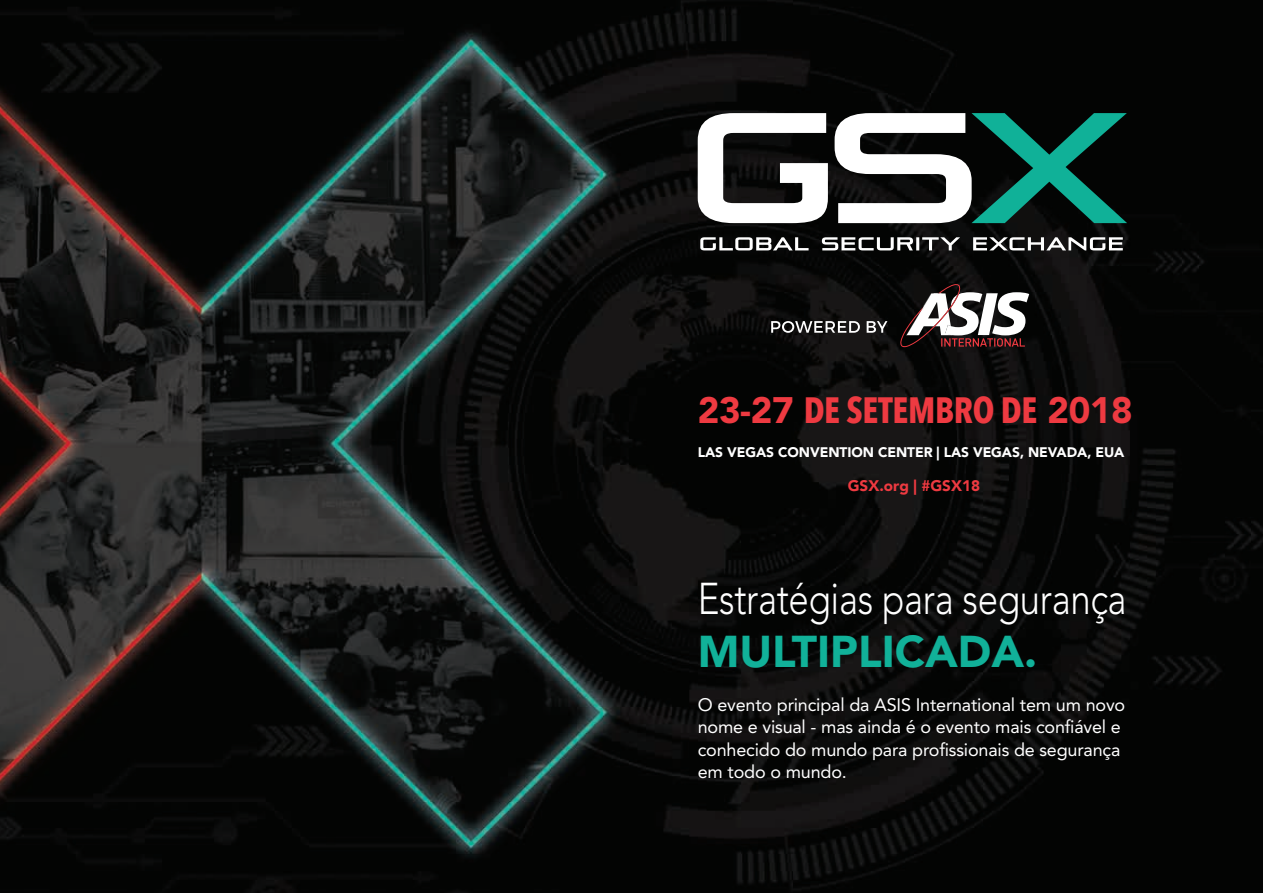
<style>
.page{position:relative;width:1263px;height:893px;background:#fff}
.page>*{position:absolute;margin:0;border:0;box-sizing:border-box;transform-origin:0 0}
.t1{font:300 44.1px "Avenir LT Std";letter-spacing:-.01em;color:#fff;scale:.83 1}
.t2{font:900 44.1px "Avenir LT Std";color:#11b199}
.t3{font:700 condensed 36.6px "Avenir Next LT Pro";letter-spacing:-.01em;color:#ee3a41}
.t4{font:18px/22.5px "Avenir LT Std";letter-spacing:-.01em;color:#fff}
.t5{font:900 15.3px "Avenir LT Std";color:#ee3a41}
.t6{font:900 13.8px "Avenir LT Std";letter-spacing:-.005em;color:#fff}
.s1{font-family:"Avenir LT Std";font-weight:900;font-stretch:normal}
</style>
<div class="page">
<img style="left:0;top:0;width:1263px;height:893px">
<svg style="left:771px;top:321px;width:89px;height:12px"></svg>
<svg style="left:867px;top:321px;width:20px;height:12px"></svg>
<svg style="left:900px;top:284px;width:129px;height:63px"></svg>
<svg style="left:698px;top:113px;width:429px;height:110px"></svg>
<svg style="left:700px;top:237px;width:423px;height:13px"></svg>
<h2 class="t3" style="left:698px;top:388px;width:437px"><span class="s1">23-27</span> DE SETEMBRO DE <span class="s1">2018</span></h2>
<p class="t6" style="left:698px;top:444px;width:428px">LAS VEGAS CONVENTION CENTER | LAS VEGAS, NEVADA, EUA</p>
<p class="t5" style="left:848px;top:476px;width:134px">GSX.org | #GSX18</p>
<h1 class="t1" style="left:698px;top:573px;width:518px">Estratégias para segurança</h1>
<h1 class="t2" style="left:698px;top:625px;width:341px">MULTIPLICADA.</h1>
<p class="t4" style="left:698px;top:693px;width:429px">O evento principal da ASIS International tem um novo nome e visual - mas ainda é o evento mais confiável e conhecido do mundo para profissionais de segurança em todo o mundo.</p>
</div>
